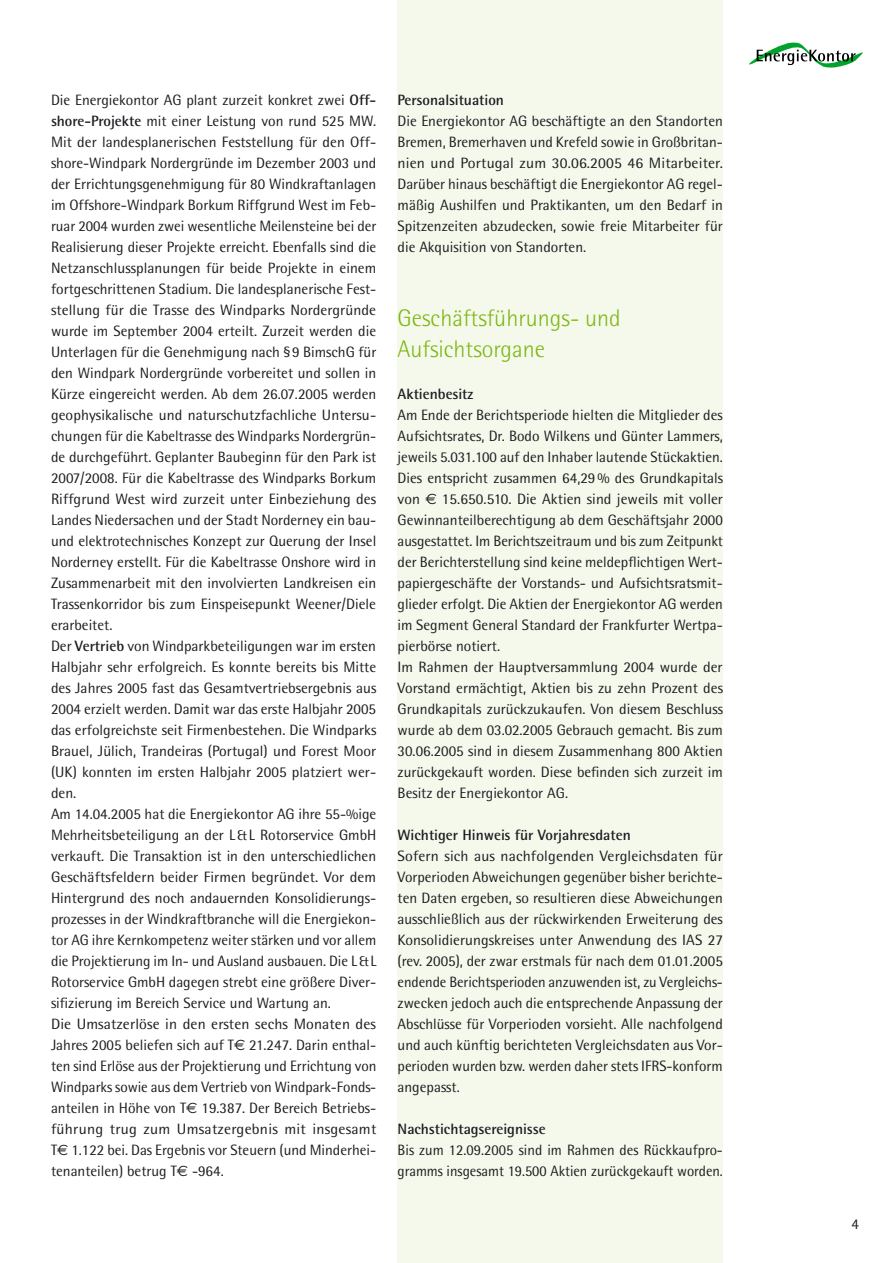
<style>
.page{position:relative;width:893px;height:1263px;background:#fff}
.page>*{position:absolute;margin:0;border:0;box-sizing:border-box;transform-origin:0 0}
.Fließtext{font:300 24px "Rotis Semi Sans";color:#7db713}
.Fließtext-2{font:15px/21px "Rotis Semi Sans";color:#1b1c20;text-align:justify}
.Fließtext-3{font:700 15px "Rotis Semi Sans";color:#1b1c20}
.Fließtext-4{font:14.85px "Rotis Semi Sans";color:#1b1c20}
.s1{font-weight:700}
.s2{font-family:"Euro Sans"}
</style>
<div class="page">
<div style="left:398px;top:0;width:325px;height:1263px;background:#f5f9ec"></div>
<svg style="left:749px;top:42px;width:114px;height:26px"></svg>
<p class="Fließtext-2" style="left:51px;top:89px;width:327px">Die Energiekontor AG plant zurzeit konkret zwei <span class="s1">Off&shy;shore-Projekte</span> mit einer Leistung von rund 525 MW.<br>Mit der landesplanerischen Feststellung für den Off&shy;shore-Windpark Nordergründe im Dezember 2003 und der Errichtungsgenehmigung für 80 Windkraftanlagen im Offshore-Windpark Borkum Riffgrund West im Feb&shy;ruar 2004 wurden zwei wesentliche Meilensteine bei der Realisierung dieser Projekte erreicht. Ebenfalls sind die Netzanschlussplanungen für beide Projekte in einem fortgeschrittenen Stadium. Die landesplanerische Fest&shy;stellung für die Trasse des Windparks Nordergründe wurde im September 2004 erteilt. Zurzeit werden die Unterlagen für die Genehmigung nach § 9 BimschG für den Windpark Nordergründe vorbereitet und sollen in Kürze eingereicht werden. Ab dem 26.07.2005 werden geophysikalische und naturschutzfachliche Untersu&shy;chungen für die Kabeltrasse des Windparks Nordergrün&shy;de durchgeführt. Geplanter Baubeginn für den Park ist 2007/2008. Für die Kabeltrasse des Windparks Borkum Riffgrund West wird zurzeit unter Einbeziehung des Landes Niedersachen und der Stadt Norderney ein bau&shy;und elektrotechnisches Konzept zur Querung der Insel Norderney erstellt. Für die Kabeltrasse Onshore wird in Zusammenarbeit mit den involvierten Landkreisen ein Trassenkorridor bis zum Einspeisepunkt Weener/Diele erarbeitet.</p>
<p class="Fließtext-2" style="left:51px;top:635px;width:327px">Der <span class="s1">Vertrieb</span> von Windparkbeteiligungen war im ersten Halbjahr sehr erfolgreich. Es konnte bereits bis Mitte des Jahres 2005 fast das Gesamtvertriebsergebnis aus 2004 erzielt werden. Damit war das erste Halbjahr 2005 das erfolgreichste seit Firmenbestehen. Die Windparks Brauel, Jülich, Trandeiras (Portugal) und Forest Moor (UK) konnten im ersten Halbjahr 2005 platziert wer&shy;den.</p>
<p class="Fließtext-2" style="left:51px;top:803px;width:327px">Am 14.04.2005 hat die Energiekontor AG ihre 55-%ige Mehrheitsbeteiligung an der L &amp; L Rotorservice GmbH verkauft. Die Transaktion ist in den unterschiedlichen Geschäftsfeldern beider Firmen begründet. Vor dem Hintergrund des noch andauernden Konsolidierungs&shy;prozesses in der Windkraftbranche will die Energiekon&shy;tor AG ihre Kernkompetenz weiter stärken und vor allem die Projektierung im In- und Ausland ausbauen. Die L &amp; L Rotorservice GmbH dagegen strebt eine größere Diver&shy;sifizierung im Bereich Service und Wartung an.</p>
<p class="Fließtext-2" style="left:51px;top:1013px;width:327px">Die Umsatzerlöse in den ersten sechs Monaten des Jahres 2005 beliefen sich auf T<span class="s2">€</span> 21.247. Darin enthal&shy;ten sind Erlöse aus der Projektierung und Errichtung von Windparks sowie aus dem Vertrieb von Windpark-Fonds&shy;anteilen in Höhe von T<span class="s2">€</span> 19.387. Der Bereich Betriebs&shy;führung trug zum Umsatzergebnis mit insgesamt T<span class="s2">€</span> 1.122 bei. Das Ergebnis vor Steuern (und Minderhei&shy;tenanteilen) betrug T<span class="s2">€</span> -964.</p>
<p class="Fließtext-3" style="left:398px;top:91px;width:108px">Personalsituation</p>
<p class="Fließtext-2" style="left:398px;top:110px;width:327px">Die Energiekontor AG beschäftigte an den Standorten Bremen, Bremerhaven und Krefeld sowie in Großbritan&shy;nien und Portugal zum 30.06.2005 46 Mitarbeiter.<br>Darüber hinaus beschäftigt die Energiekontor AG regel&shy;mäßig Aushilfen und Praktikanten, um den Bedarf in Spitzenzeiten abzudecken, sowie freie Mitarbeiter für die Akquisition von Standorten.</p>
<p class="Fließtext" style="left:398px;top:304px;width:225px">Geschäftsführungs- und</p>
<p class="Fließtext" style="left:398px;top:335px;width:149px">Aufsichtsorgane</p>
<p class="Fließtext-3" style="left:398px;top:385px;width:77px">Aktienbesitz</p>
<p class="Fließtext-2" style="left:398px;top:404px;width:327px">Am Ende der Berichtsperiode hielten die Mitglieder des Aufsichtsrates, Dr. Bodo Wilkens und Günter Lammers, jeweils 5.031.100 auf den Inhaber lautende Stückaktien.<br>Dies entspricht zusammen 64,29 % des Grundkapitals von <span class="s2">€</span> 15.650.510. Die Aktien sind jeweils mit voller Gewinnanteilberechtigung ab dem Geschäftsjahr 2000 ausgestattet. Im Berichtszeitraum und bis zum Zeitpunkt der Berichterstellung sind keine meldepflichtigen Wert&shy;papiergeschäfte der Vorstands- und Aufsichtsratsmit&shy;glieder erfolgt. Die Aktien der Energiekontor AG werden im Segment General Standard der Frankfurter Wertpa&shy;pierbörse notiert.</p>
<p class="Fließtext-2" style="left:398px;top:656px;width:327px">Im Rahmen der Hauptversammlung 2004 wurde der Vorstand ermächtigt, Aktien bis zu zehn Prozent des Grundkapitals zurückzukaufen. Von diesem Beschluss wurde ab dem 03.02.2005 Gebrauch gemacht. Bis zum 30.06.2005 sind in diesem Zusammenhang 800 Aktien zurückgekauft worden. Diese befinden sich zurzeit im Besitz der Energiekontor AG.</p>
<p class="Fließtext-3" style="left:398px;top:826px;width:235px">Wichtiger Hinweis für Vorjahresdaten</p>
<p class="Fließtext-2" style="left:398px;top:845px;width:327px">Sofern sich aus nachfolgenden Vergleichsdaten für Vorperioden Abweichungen gegenüber bisher berichte&shy;ten Daten ergeben, so resultieren diese Abweichungen ausschließlich aus der rückwirkenden Erweiterung des Konsolidierungskreises unter Anwendung des IAS 27 (rev. 2005), der zwar erstmals für nach dem 01.01.2005 endende Berichtsperioden anzuwenden ist, zu Vergleichs&shy;zwecken jedoch auch die entsprechende Anpassung der Abschlüsse für Vorperioden vorsieht. Alle nachfolgend und auch künftig berichteten Vergleichsdaten aus Vor&shy;perioden wurden bzw. werden daher stets IFRS-konform angepasst.</p>
<p class="Fließtext-3" style="left:398px;top:1120px;width:150px">Nachstichtagsereignisse</p>
<p class="Fließtext-2" style="left:398px;top:1139px;width:327px">Bis zum 12.09.2005 sind im Rahmen des Rückkaufpro&shy;gramms insgesamt 19.500 Aktien zurückgekauft worden.</p>
<p class="Fließtext-4" style="left:851px;top:1215px;width:9px">4</p>
</div>
